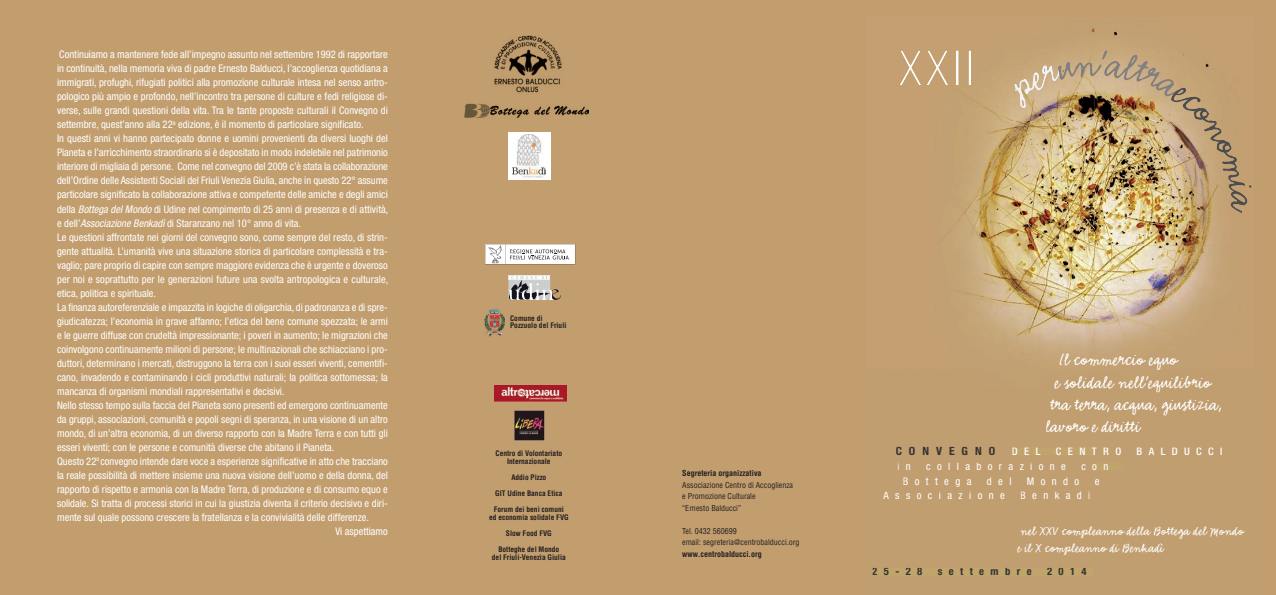
<style>
.page{position:relative;width:1276px;height:595px;background:#fff}
.page>*{position:absolute;margin:0;border:0;box-sizing:border-box;transform-origin:0 0}
.t1{font:18.4px "Emmascript MVB Std";color:#fff}
.t2{font:13.6px "Emmascript MVB Std";color:#fff}
.t3{font:700 condensed 11.6px "Helvetica Neue LT Std";letter-spacing:.6em;color:#333}
.t4{font:condensed 10.7px "Helvetica Neue LT Std";letter-spacing:.6em;color:#fff}
.t5{font:700 condensed 10.7px "Helvetica Neue LT Std";letter-spacing:.6em;color:#333}
.t6{font:500 condensed 10.7px "Helvetica Neue LT Std";letter-spacing:.6em;color:#fff}
.t7{font:condensed 10.5px "Helvetica Neue LT Std";color:#fff}
.t8{font:condensed 8px/11.5px "Helvetica LT Std";color:#231f20}
.t9{font:700 condensed 8px "Helvetica LT Std";color:#231f20}
.t10{font:700 condensed 7.4px/16px "Helvetica LT Std";color:#231f20;text-align:center}
.s1{font-style:italic}
</style>
<div class="page">
<div style="left:425px;top:0;width:850px;height:594px;background:#c29e6f"></div>
<div style="left:866px;top:17px;width:386px;height:577px;background:#c19e70"></div>
<img style="left:1014px;top:50px;width:237px;height:154px">
<svg style="left:900px;top:51px;width:48px;height:34px"></svg>
<hr style="left:956px;top:51px;width:2px;height:34px;background:#fff">
<hr style="left:968px;top:51px;width:2px;height:34px;background:#fff">
<img style="left:963px;top:95px;width:131px;height:258px">
<img style="left:1094px;top:114px;width:157px;height:8px">
<img style="left:1094px;top:204px;width:152px;height:149px">
<img style="left:1053px;top:353px;width:33px;height:3px">
<div style="left:0;top:0;width:425px;height:594px;background:#c29e6f"></div>
<img style="left:494px;top:385px;width:73px;height:16px">
<img style="left:514px;top:410px;width:30px;height:30px">
<svg style="left:508px;top:275px;width:53px;height:25px"></svg>
<svg style="left:485px;top:244px;width:90px;height:20px"></svg>
<img style="left:494px;top:35px;width:69px;height:59px">
<img style="left:464px;top:103px;width:124px;height:15px">
<div style="left:508px;top:132px;width:42px;height:47px;background:#fff"></div>
<img style="left:512px;top:134px;width:33px;height:43px">
<img style="left:485px;top:309px;width:19px;height:27px">
<p class="t7" style="left:59px;top:51px;width:330px">Continuiamo a mantenere fede all’impegno assunto nel settembre 1992 di rapportare</p>
<p class="t7" style="left:57px;top:65px;width:332px">in continuità, nella memoria viva di padre Ernesto Balducci, l’accoglienza quotidiana a</p>
<p class="t7" style="left:57px;top:79px;width:332px">immigrati, profughi, rifugiati politici alla promozione culturale intesa nel senso antro-</p>
<p class="t7" style="left:57px;top:93px;width:332px">pologico più ampio e profondo, nell’incontro tra persone di culture e fedi religiose di-</p>
<p class="t7" style="left:57px;top:107px;width:332px">verse, sulle grandi questioni della vita. Tra le tante proposte culturali il Convegno di</p>
<p class="t7" style="left:57px;top:121px;width:308px">settembre, quest’anno alla 22<sup>a</sup> edizione, è il momento di particolare significato.</p>
<p class="t7" style="left:57px;top:135px;width:332px">In questi anni vi hanno partecipato donne e uomini provenienti da diversi luoghi del</p>
<p class="t7" style="left:57px;top:149px;width:332px">Pianeta e l’arricchimento straordinario si è depositato in modo indelebile nel patrimonio</p>
<p class="t7" style="left:57px;top:163px;width:332px">interiore di migliaia di persone. Come nel convegno del 2009 c’è stata la collaborazione</p>
<p class="t7" style="left:57px;top:177px;width:332px">dell’Ordine delle Assistenti Sociali del Friuli Venezia Giulia, anche in questo 22° assume</p>
<p class="t7" style="left:57px;top:191px;width:332px">particolare significato la collaborazione attiva e competente delle amiche e degli amici</p>
<p class="t7" style="left:57px;top:205px;width:333px">della <span class="s1">Bottega del Mondo</span> di Udine nel compimento di 25 anni di presenza e di attività,</p>
<p class="t7" style="left:57px;top:219px;width:245px">e dell’<span class="s1">Associazione Benkadì</span> di Staranzano nel 10° anno di vita.</p>
<p class="t7" style="left:57px;top:233px;width:332px">Le questioni affrontate nei giorni del convegno sono, come sempre del resto, di strin-</p>
<p class="t7" style="left:57px;top:247px;width:332px">gente attualità. L’umanità vive una situazione storica di particolare complessità e tra-</p>
<p class="t7" style="left:57px;top:261px;width:332px">vaglio; pare proprio di capire con sempre maggiore evidenza che è urgente e doveroso</p>
<p class="t7" style="left:57px;top:275px;width:333px">per noi e soprattutto per le generazioni future una svolta antropologica e culturale,</p>
<p class="t7" style="left:57px;top:289px;width:100px">etica, politica e spirituale.</p>
<p class="t7" style="left:57px;top:303px;width:332px">La finanza autoreferenziale e impazzita in logiche di oligarchia, di padronanza e di spre-</p>
<p class="t7" style="left:57px;top:317px;width:332px">giudicatezza; l’economia in grave affanno; l’etica del bene comune spezzata; le armi</p>
<p class="t7" style="left:57px;top:331px;width:332px">e le guerre diffuse con crudeltà impressionante; i poveri in aumento; le migrazioni che</p>
<p class="t7" style="left:57px;top:345px;width:332px">coinvolgono continuamente milioni di persone; le multinazionali che schiacciano i pro-</p>
<p class="t7" style="left:57px;top:359px;width:332px">duttori, determinano i mercati, distruggono la terra con i suoi esseri viventi, cementifi-</p>
<p class="t7" style="left:57px;top:373px;width:332px">cano, invadendo e contaminando i cicli produttivi naturali; la politica sottomessa; la</p>
<p class="t7" style="left:57px;top:387px;width:229px">mancanza di organismi mondiali rappresentativi e decisivi.</p>
<p class="t7" style="left:57px;top:401px;width:332px">Nello stesso tempo sulla faccia del Pianeta sono presenti ed emergono continuamente</p>
<p class="t7" style="left:57px;top:415px;width:332px">da gruppi, associazioni, comunità e popoli segni di speranza, in una visione di un altro</p>
<p class="t7" style="left:57px;top:429px;width:332px">mondo, di un’altra economia, di un diverso rapporto con la Madre Terra e con tutti gli</p>
<p class="t7" style="left:57px;top:443px;width:279px">esseri viventi; con le persone e comunità diverse che abitano il Pianeta.</p>
<p class="t7" style="left:57px;top:457px;width:332px">Questo 22<sup>o</sup> convegno intende dare voce a esperienze significative in atto che tracciano</p>
<p class="t7" style="left:57px;top:471px;width:332px">la reale possibilità di mettere insieme una nuova visione dell’uomo e della donna, del</p>
<p class="t7" style="left:57px;top:485px;width:332px">rapporto di rispetto e armonia con la Madre Terra, di produzione e di consumo equo e</p>
<p class="t7" style="left:57px;top:499px;width:332px">solidale. Si tratta di processi storici in cui la giustizia diventa il criterio decisivo e diri-</p>
<p class="t7" style="left:57px;top:513px;width:313px">mente sul quale possono crescere la fratellanza e la convivialità delle differenze.</p>
<p class="t7" style="left:335px;top:527px;width:54px">Vi aspettiamo</p>
<p class="t10" style="left:510px;top:315px;width:58px;line-height:7px;text-align:left">Comune di<br>Pozzuolo del Friuli</p>
<p class="t10" style="left:495px;top:449px;width:68px;line-height:8px">Centro di Volontariato<br>Internazionale</p>
<p class="t10" style="left:494px;top:469px;width:72px">Addio Pizzo<br>GIT Udine Banca Etica<br>Forum dei beni comuni</p>
<p class="t10" style="left:489px;top:509px;width:81px">ed economia solidale FVG<br>Slow Food FVG<br>Botteghe del Mondo</p>
<p class="t10" style="left:492px;top:549px;width:75px">del Friuli-Venezia Giulia</p>
<p class="t9" style="left:682px;top:470px;width:81px">Segreteria organizzativa</p>
<p class="t8" style="left:682px;top:479px;width:112px">Associazione Centro di Accoglienza e Promozione Culturale<br>“Ernesto Balducci”</p>
<p class="t8" style="left:682px;top:525px;width:119px">Tel. 0432 560699<br>email: segreteria@centrobalducci.org</p>
<p class="t9" style="left:682px;top:550px;width:81px">www.centrobalducci.org</p>
<h1 class="t1" style="left:1059px;top:348px;width:120px">Il commercio equo</h1>
<h1 class="t1" style="left:1054px;top:370px;width:158px">e solidale nell’equilibrio</h1>
<h1 class="t1" style="left:1050px;top:392px;width:173px">tra terra, acqua, giustizia,</h1>
<h1 class="t1" style="left:1045px;top:414px;width:96px">lavoro e diritti</h1>
<p class="t3" style="left:895px;top:446px;width:101px">CONVEGNO</p>
<p class="t6" style="left:1011px;top:447px;width:30px">DEL</p>
<p class="t6" style="left:1055px;top:447px;width:31px">CEN</p>
<p class="t4" style="left:902px;top:477px;width:70px">Bottega</p>
<p class="t4" style="left:986px;top:477px;width:26px">del</p>
<p class="t4" style="left:1026px;top:477px;width:54px">Mondo</p>
<p class="t6" style="left:1091px;top:447px;width:31px">TRO</p>
<p class="t6" style="left:1136px;top:447px;width:87px">BALDUCCI</p>
<p class="t4" style="left:1094px;top:477px;width:6px">e</p>
<p class="t4" style="left:897px;top:462px;width:15px">i n</p>
<p class="t4" style="left:926px;top:462px;width:141px">collaborazione</p>
<p class="t4" style="left:1081px;top:462px;width:6px">c</p>
<p class="t4" style="left:1092px;top:462px;width:18px">o n</p>
<p class="t4" style="left:883px;top:491px;width:123px">Associazione</p>
<p class="t4" style="left:1020px;top:491px;width:72px">Benkadì</p>
<p class="t2" style="left:1020px;top:522px;width:225px">nel XXV compleanno della Bottega del Mondo</p>
<p class="t2" style="left:1017px;top:539px;width:148px">e il X compleanno di Benkadì</p>
<p class="t5" style="left:872px;top:567px;width:51px">25-28</p>
<p class="t5" style="left:937px;top:567px;width:95px">settembre</p>
<p class="t5" style="left:1047px;top:567px;width:41px">2014</p>
</div>
